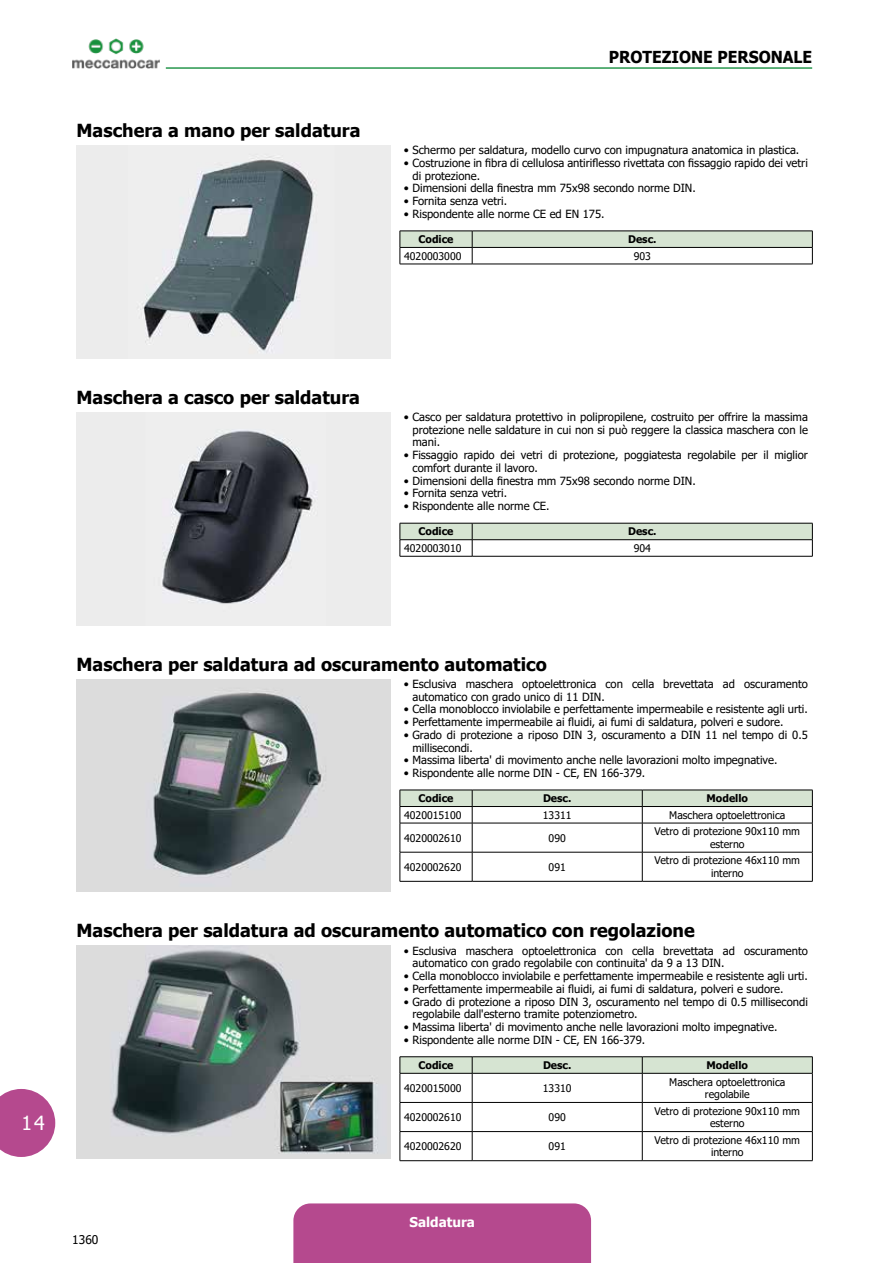
<style>
.page{position:relative;width:893px;height:1263px;background:#fff}
.page>*{position:absolute;margin:0;border:0;box-sizing:border-box;transform-origin:0 0}
.t1{font:19.5px "Tahoma";color:#fff}
.t2{font:700 18px "Tahoma";color:#000}
.t3{font:700 16.5px "Tahoma";color:#000;scale:.95 1}
.t4{font:700 13.5px "Tahoma";color:#fff}
.t5{font:12px "Tahoma";color:#000}
.t6{font:11.25px/12.8px "Tahoma";color:#000}
.t7{font:10.5px/12.6px "Tahoma";color:#000;text-align:center}
.t8{font:700 10.5px "Tahoma";color:#000}
</style>
<div class="page">
<div style="left:293px;top:1203px;width:298px;height:60px;background:#b5498e"></div>
<svg style="left:0;top:1089px;width:55px;height:68px;background:#c0659f"></svg>
<img style="left:72px;top:38px;width:87px;height:31px">
<hr style="left:166px;top:67px;width:646px;height:2px;background:#28974e">
<img style="left:77px;top:146px;width:314px;height:212px">
<svg style="left:400px;top:231px;width:413px;height:33px"></svg>
<hr style="left:400px;top:264px;width:72px;height:1px;background:#000">
<hr style="left:472px;top:264px;width:341px;height:1px;background:#000">
<img style="left:77px;top:412px;width:314px;height:213px">
<svg style="left:400px;top:523px;width:413px;height:33px"></svg>
<hr style="left:400px;top:556px;width:72px;height:1px;background:#000">
<hr style="left:472px;top:556px;width:341px;height:1px;background:#000">
<img style="left:77px;top:679px;width:314px;height:213px">
<svg style="left:400px;top:790px;width:413px;height:91px"></svg>
<hr style="left:400px;top:881px;width:72px;height:1px;background:#000">
<hr style="left:472px;top:881px;width:170px;height:1px;background:#000">
<hr style="left:642px;top:881px;width:171px;height:1px;background:#000">
<img style="left:77px;top:946px;width:314px;height:212px">
<hr style="left:400px;top:1056px;width:72px;height:1px;background:#000">
<hr style="left:472px;top:1056px;width:170px;height:1px;background:#000">
<hr style="left:642px;top:1056px;width:171px;height:1px;background:#000">
<svg style="left:400px;top:1057px;width:413px;height:103px"></svg>
<hr style="left:400px;top:1160px;width:72px;height:1px;background:#000">
<hr style="left:472px;top:1160px;width:170px;height:1px;background:#000">
<hr style="left:642px;top:1160px;width:171px;height:1px;background:#000">
<h2 class="t2" style="left:77px;top:118px;width:285px">Maschera a mano per saldatura</h2>
<h3 class="t3" style="left:609px;top:45px;width:183px">Protezione personal</h3>
<h3 class="t3" style="left:802px;top:45px;width:12px">e</h3>
<p class="t6" style="left:404px;top:144px;width:397px">• Schermo per saldatura, modello curvo con impugnatura anatomica in plastica.</p>
<p class="t6" style="left:412px;top:157px;width:397px;text-indent:-9px">• Costruzione in fibra di cellulosa antiriflesso rivettata con fissaggio rapido dei vetri di protezione.</p>
<p class="t6" style="left:404px;top:183px;width:293px">• Dimensioni della finestra mm 75x98 secondo norme DIN.</p>
<p class="t6" style="left:404px;top:195px;width:105px">• Fornita senza vetri.</p>
<p class="t6" style="left:404px;top:208px;width:202px">• Rispondente alle norme CE ed EN 175.</p>
<p class="t8" style="left:418px;top:232px;width:37px">Codice</p>
<p class="t8" style="left:628px;top:232px;width:30px">Desc.</p>
<p class="t7" style="left:404px;top:250px;width:59px">4020003000</p>
<p class="t7" style="left:634px;top:250px;width:19px">903</p>
<h2 class="t2" style="left:77px;top:385px;width:285px">Maschera a casco per saldatura</h2>
<p class="t6" style="left:412px;top:411px;width:397px;text-align:justify;text-indent:-9px">• Casco per saldatura protettivo in polipropilene, costruito per offrire la massima protezione nelle saldature in cui non si può reggere la classica maschera con le mani.</p>
<p class="t6" style="left:412px;top:449px;width:397px;text-indent:-9px">• Fissaggio rapido dei vetri di protezione, poggiatesta regolabile per il miglior comfort durante il lavoro.</p>
<p class="t6" style="left:404px;top:475px;width:293px">• Dimensioni della finestra mm 75x98 secondo norme DIN.</p>
<p class="t6" style="left:404px;top:488px;width:105px">• Fornita senza vetri.</p>
<p class="t6" style="left:404px;top:500px;width:147px">• Rispondente alle norme CE.</p>
<p class="t8" style="left:418px;top:524px;width:37px">Codice</p>
<p class="t8" style="left:628px;top:524px;width:30px">Desc.</p>
<p class="t7" style="left:404px;top:542px;width:59px">4020003010</p>
<p class="t7" style="left:634px;top:542px;width:19px">904</p>
<h1 class="t1" style="left:21px;top:1110px;width:25px">14</h1>
<h2 class="t2" style="left:77px;top:651px;width:472px">Maschera per saldatura ad oscuramento automatico</h2>
<p class="t6" style="left:412px;top:678px;width:397px;text-indent:-9px">• Esclusiva maschera optoelettronica con cella brevettata ad oscuramento automatico con grado unico di 11 DIN.</p>
<p class="t6" style="left:404px;top:703px;width:405px">• Cella monoblocco inviolabile e perfettamente impermeabile e resistente agli urti.</p>
<p class="t6" style="left:404px;top:716px;width:381px">• Perfettamente impermeabile ai fluidi, ai fumi di saldatura, polveri e sudore.</p>
<p class="t6" style="left:412px;top:729px;width:397px;text-indent:-9px">• Grado di protezione a riposo DIN 3, oscuramento a DIN 11 nel tempo di 0.5 millisecondi.</p>
<p class="t6" style="left:404px;top:754px;width:375px">• Massima liberta' di movimento anche nelle lavorazioni molto impegnative.</p>
<p class="t6" style="left:404px;top:767px;width:243px">• Rispondente alle norme DIN - CE, EN 166-379.</p>
<p class="t8" style="left:418px;top:791px;width:37px">Codice</p>
<p class="t8" style="left:543px;top:791px;width:30px">Desc.</p>
<p class="t8" style="left:707px;top:791px;width:43px">Modello</p>
<p class="t7" style="left:404px;top:809px;width:59px">4020015100</p>
<p class="t7" style="left:543px;top:809px;width:30px">13311</p>
<p class="t7" style="left:669px;top:809px;width:118px">Maschera optoelettronica</p>
<p class="t7" style="left:404px;top:832px;width:59px">4020002610</p>
<p class="t7" style="left:549px;top:832px;width:19px">090</p>
<p class="t7" style="left:655px;top:826px;width:147px">Vetro di protezione 90x110 mm esterno</p>
<p class="t7" style="left:404px;top:861px;width:59px">4020002620</p>
<p class="t7" style="left:549px;top:861px;width:19px">091</p>
<p class="t7" style="left:655px;top:855px;width:147px">Vetro di protezione 46x110 mm interno</p>
<h2 class="t2" style="left:77px;top:918px;width:620px">Maschera per saldatura ad oscuramento automatico con regolazione</h2>
<p class="t6" style="left:412px;top:945px;width:397px;text-indent:-9px">• Esclusiva maschera optoelettronica con cella brevettata ad oscuramento automatico con grado regolabile con continuita' da 9 a 13 DIN.</p>
<p class="t6" style="left:404px;top:970px;width:405px">• Cella monoblocco inviolabile e perfettamente impermeabile e resistente agli urti.</p>
<p class="t6" style="left:404px;top:983px;width:381px">• Perfettamente impermeabile ai fluidi, ai fumi di saldatura, polveri e sudore.</p>
<p class="t6" style="left:412px;top:996px;width:397px;text-indent:-9px">• Grado di protezione a riposo DIN 3, oscuramento nel tempo di 0.5 millisecondi regolabile dall'esterno tramite potenziometro.</p>
<p class="t6" style="left:404px;top:1021px;width:375px">• Massima liberta' di movimento anche nelle lavorazioni molto impegnative.</p>
<p class="t6" style="left:404px;top:1034px;width:243px">• Rispondente alle norme DIN - CE, EN 166-379.</p>
<p class="t8" style="left:418px;top:1058px;width:37px">Codice</p>
<p class="t8" style="left:543px;top:1058px;width:30px">Desc.</p>
<p class="t8" style="left:707px;top:1058px;width:43px">Modello</p>
<p class="t7" style="left:404px;top:1082px;width:59px">4020015000</p>
<p class="t7" style="left:543px;top:1082px;width:30px">13310</p>
<p class="t7" style="left:669px;top:1076px;width:118px">Maschera optoelettronica regolabile</p>
<p class="t7" style="left:404px;top:1111px;width:59px">4020002610</p>
<p class="t7" style="left:549px;top:1111px;width:19px">090</p>
<p class="t7" style="left:655px;top:1105px;width:147px">Vetro di protezione 90x110 mm esterno</p>
<p class="t7" style="left:404px;top:1141px;width:59px">4020002620</p>
<p class="t7" style="left:549px;top:1141px;width:19px">091</p>
<p class="t7" style="left:655px;top:1134px;width:147px">Vetro di protezione 46x110 mm interno</p>
<p class="t5" style="left:72px;top:1231px;width:28px">1360</p>
<p class="t4" style="left:409px;top:1212px;width:67px">Saldatura</p>
</div>
